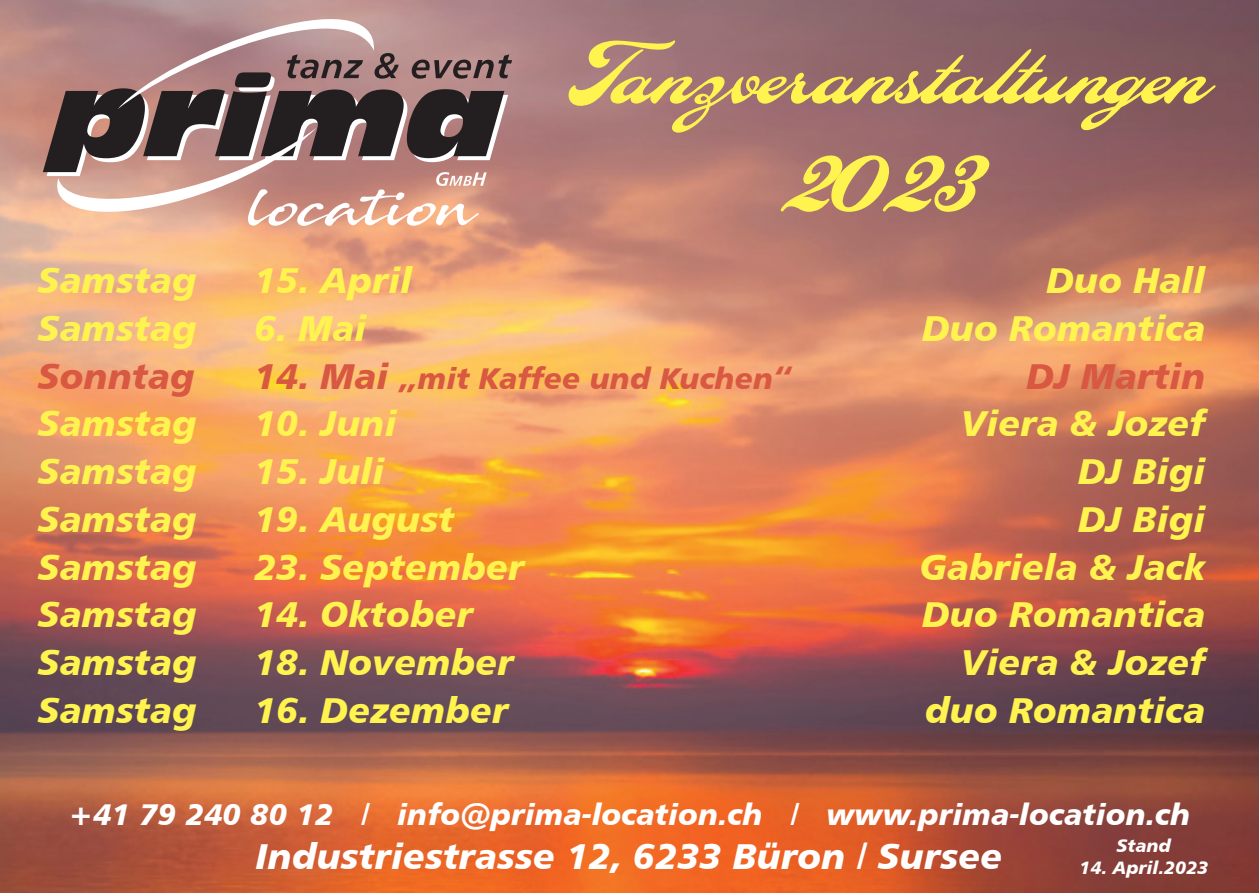
<style>
.page{position:relative;width:1259px;height:893px;background:#fff}
.page>*{position:absolute;margin:0;border:0;box-sizing:border-box;transform-origin:0 0}
.t1{font:108px/108px "LHF Ballpark Script";color:#fff34f;text-align:center}
.t2{font:36px "Humanist 777 BT Black Italic B";color:#fff34f}
.t3{font:36px "Humanist 777 BT Black Italic B";color:#fff}
.t4{font:36px "Humanist 777 BT Black Italic B";color:#d95842}
.t5{font:30px "Humanist 777 BT Black Italic B";color:#fff}
.t6{font:30px "Humanist 777 BT Black Italic B";color:#d95842}
.t7{font:18px "Humanist 777 BT Black Italic B";color:#fff}
.s1{font-size:36px}
</style>
<div class="page">
<img style="left:0;top:0;width:1259px;height:893px">
<svg style="left:43px;top:72px;width:461px;height:100px;background:#614e4d"></svg>
<svg style="left:118px;top:9px;width:394px;height:100px;background:#9b7c7c"></svg>
<svg style="left:57px;top:128px;width:430px;height:98px;background:#b08b82"></svg>
<h1 class="t1" style="left:568px;top:24px;width:636px">Tanzveranstaltungen<br>2023</h1>
<p class="t2" style="left:38px;top:257px;width:160px">Samstag</p>
<p class="t2" style="left:254px;top:257px;width:160px">15. April</p>
<p class="t2" style="left:1046px;top:257px;width:161px">Duo Hall</p>
<p class="t2" style="left:38px;top:305px;width:160px">Samstag</p>
<p class="t2" style="left:254px;top:305px;width:114px">6. Mai</p>
<p class="t2" style="left:922px;top:305px;width:285px">Duo Romantica</p>
<p class="t4" style="left:38px;top:352px;width:158px">Sonntag</p>
<p class="t6" style="left:254px;top:358px;width:539px"><span class="s1">14. Mai</span> „mit Kaffee und Kuchen“</p>
<p class="t4" style="left:1026px;top:352px;width:181px">DJ Martin</p>
<p class="t2" style="left:38px;top:400px;width:160px">Samstag</p>
<p class="t2" style="left:254px;top:400px;width:144px">10. Juni</p>
<p class="t2" style="left:961px;top:400px;width:246px">Viera &amp; Jozef</p>
<p class="t2" style="left:38px;top:448px;width:160px">Samstag</p>
<p class="t2" style="left:254px;top:448px;width:132px">15. Juli</p>
<p class="t2" style="left:1078px;top:448px;width:129px">DJ Bigi</p>
<p class="t2" style="left:38px;top:496px;width:160px">Samstag</p>
<p class="t2" style="left:254px;top:496px;width:202px">19. August</p>
<p class="t2" style="left:1078px;top:496px;width:129px">DJ Bigi</p>
<p class="t2" style="left:38px;top:543px;width:160px">Samstag</p>
<p class="t2" style="left:254px;top:543px;width:272px">23. September</p>
<p class="t2" style="left:920px;top:543px;width:287px">Gabriela &amp; Jack</p>
<p class="t2" style="left:38px;top:591px;width:160px">Samstag</p>
<p class="t2" style="left:254px;top:591px;width:221px">14. Oktober</p>
<p class="t2" style="left:922px;top:591px;width:285px">Duo Romantica</p>
<p class="t2" style="left:38px;top:639px;width:160px">Samstag</p>
<p class="t2" style="left:254px;top:639px;width:261px">18. November</p>
<p class="t2" style="left:961px;top:639px;width:246px">Viera &amp; Jozef</p>
<p class="t2" style="left:38px;top:687px;width:160px">Samstag</p>
<p class="t2" style="left:254px;top:687px;width:256px">16. Dezember</p>
<p class="t2" style="left:925px;top:687px;width:282px">duo Romantica</p>
<p class="t5" style="left:68px;top:795px;width:1123px">+41 79 240 80 12 / info@prima-location.ch / www.prima-location.ch</p>
<p class="t3" style="left:256px;top:832px;width:748px">Industriestrasse 12, 6233 Büron / Sursee</p>
<p class="t7" style="left:1117px;top:834px;width:56px">Stand</p>
<p class="t7" style="left:1079px;top:856px;width:131px">14. April.2023</p>
</div>
